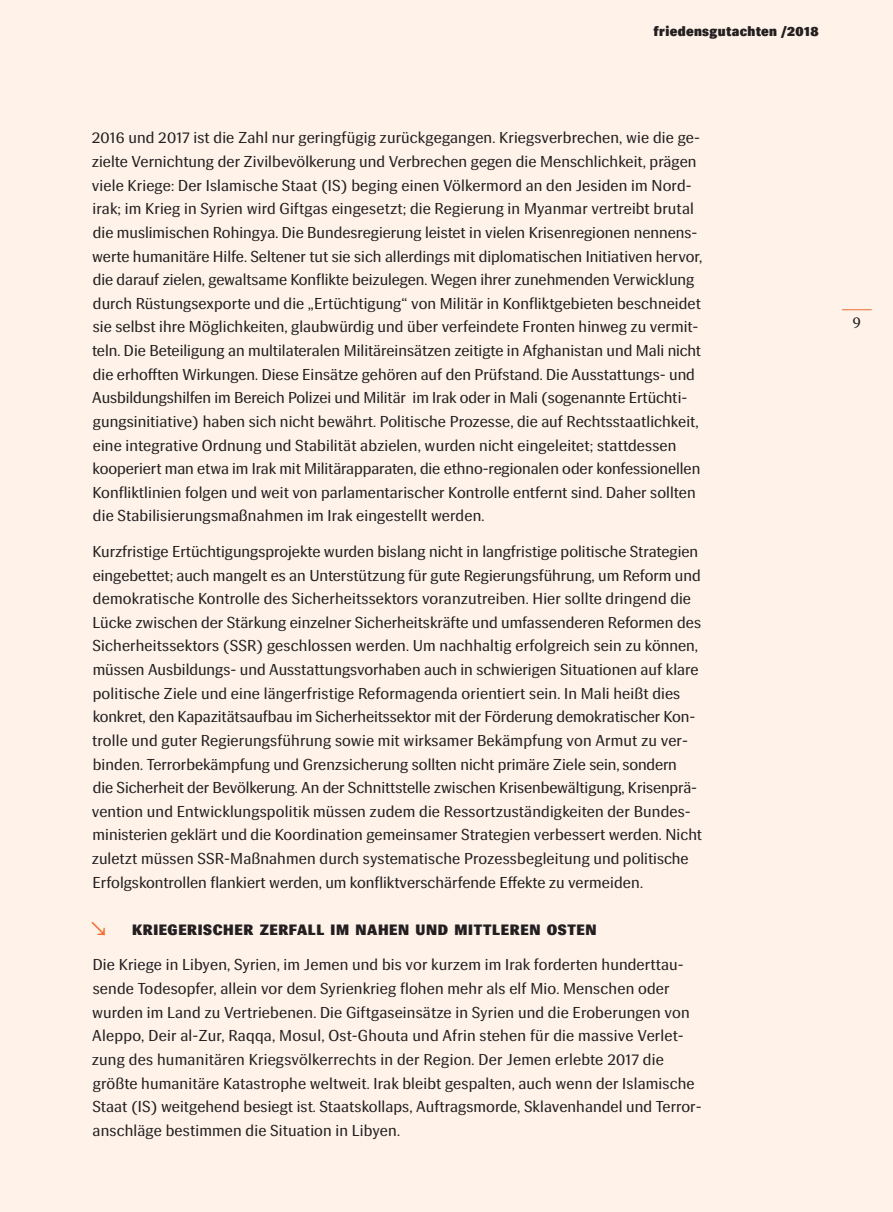
<style>
.page{position:relative;width:893px;height:1212px;background:#fef2e9}
.page>*{position:absolute;margin:0;border:0;box-sizing:border-box;transform-origin:0 0}
.t1{font:19.5px "Ivar Text";color:#f36e31}
.t2{font:15.75px/23.7px "Siri";letter-spacing:.005em;color:#231f20}
.t3{font:900 15px "Siri";letter-spacing:.04em;color:#231f20}
.t4{font:15px "Ivar Text";color:#231f20}
.t5{font:900 13.5px "Siri";letter-spacing:.025em;color:#231f20}
</style>
<div class="page">
<hr style="left:842px;top:309px;width:30px;height:1px;background:#f36e31">
<p class="t5" style="left:653px;top:24px;width:167px">FRIEDENSGUTACHTEN /2018</p>
<p class="t2" style="left:92px;top:126px;width:612px">2016 und 2017 ist die Zahl nur geringfügig zurückgegangen. Kriegsverbrechen, wie die ge&shy;zielte Vernichtung der Zivilbevölkerung und Verbrechen gegen die Menschlichkeit, prägen viele Kriege: Der Islamische Staat (IS) beging einen Völkermord an den Jesiden im Nord&shy;irak; im Krieg in Syrien wird Giftgas eingesetzt; die Regierung in Myanmar vertreibt brutal die muslimischen Rohingya. Die Bundesregierung leistet in vielen Krisenregionen nennens&shy;werte humanitäre Hilfe. Seltener tut sie sich allerdings mit diplomatischen Initiativen hervor, die darauf zielen, gewaltsame Konflikte beizulegen. Wegen ihrer zunehmenden Verwicklung durch Rüstungsexporte und die „Ertüchtigung“ von Militär in Konfliktgebieten beschneidet sie selbst ihre Möglichkeiten, glaubwürdig und über verfeindete Fronten hinweg zu vermit&shy;teln. Die Beteiligung an multilateralen Militäreinsätzen zeitigte in Afghanistan und Mali nicht die erhofften Wirkungen. Diese Einsätze gehören auf den Prüfstand. Die Ausstattungs- und Ausbildungshilfen im Bereich Polizei und Militär im Irak oder in Mali (sogenannte Ertüch ti - gungsinitiative) haben sich nicht bewährt. Po li tische Prozesse, die auf Rechtsstaatlichkeit, eine integrative Ordnung und Stabilität abzielen, wurden nicht eingeleitet; stattdessen kooperiert man etwa im Irak mit Militär apparaten, die ethno-regionalen oder konfessionel len Konfliktlinien folgen und weit von parlamentarischer Kontrolle entfernt sind. Daher sollten die Stabilisierungsmaßnahmen im Irak eingestellt werden.</p>
<p class="t2" style="left:92px;top:540px;width:612px">Kurzfristige Ertüchtigungsprojekte wurden bislang nicht in langfristige politische Strategien eingebettet; auch mangelt es an Unterstützung für gute Regierungsführung, um Reform und demokratische Kontrolle des Sicherheitssektors voranzutreiben. Hier sollte dringend die Lücke zwischen der Stärkung einzelner Sicherheitskräfte und umfassenderen Reformen des Sicherheitssektors (SSR) geschlossen werden. Um nachhaltig erfolgreich sein zu können, müssen Ausbildungs- und Ausstattungsvorhaben auch in schwierigen Situationen auf klare politische Ziele und eine längerfristige Reformagenda orientiert sein. In Mali heißt dies konkret, den Kapazitätsaufbau im Sicherheitssektor mit der Förderung demokratischer Kon&shy;trolle und guter Regierungsführung sowie mit wirksamer Bekämpfung von Armut zu ver&shy;binden. Terrorbekämpfung und Grenzsicherung sollten nicht primäre Ziele sein, sondern<br>die Sicherheit der Bevölkerung. An der Schnittstelle zwischen Krisenbewäl tigung, Krisenprä&shy;vention und Entwicklungspolitik müssen zudem die Ressortzuständigkeiten der Bundes&shy;ministerien geklärt und die Koordination gemeinsamer Strategien verbessert werden. Nicht zuletzt müssen SSR-Maßnahmen durch systematische Prozessbegleitung und politische Erfolgskontrollen flankiert werden, um konfliktverschärfende Effekte zu ver meiden.</p>
<p class="t1" style="left:91px;top:918px;width:16px">↘</p>
<p class="t3" style="left:132px;top:921px;width:466px">KRIEGERISCHER ZERFALL IM NAHEN UND MITTLEREN OSTEN</p>
<p class="t2" style="left:92px;top:953px;width:611px">Die Kriege in Libyen, Syrien, im Jemen und bis vor kurzem im Irak forderten hunderttau&shy;sende Todesopfer, allein vor dem Syrienkrieg flohen mehr als elf Mio. Menschen oder wurden im Land zu Vertriebenen. Die Giftgaseinsätze in Syrien und die Eroberungen von Aleppo, Deir al-Zur, Raqqa, Mosul, Ost-Ghouta und Afrin stehen für die massive Verlet&shy;zung des humanitären Kriegsvölkerrechts in der Region. Der Jemen erlebte 2017 die größte humanitäre Katastrophe weltweit. Irak bleibt gespalten, auch wenn der Islamische Staat (IS) weitgehend besiegt ist. Staatskollaps, Auftragsmorde, Sklavenhandel und Terror&shy;anschläge bestimmen die Situation in Libyen.</p>
<p class="t4" style="left:852px;top:315px;width:10px">9</p>
</div>
